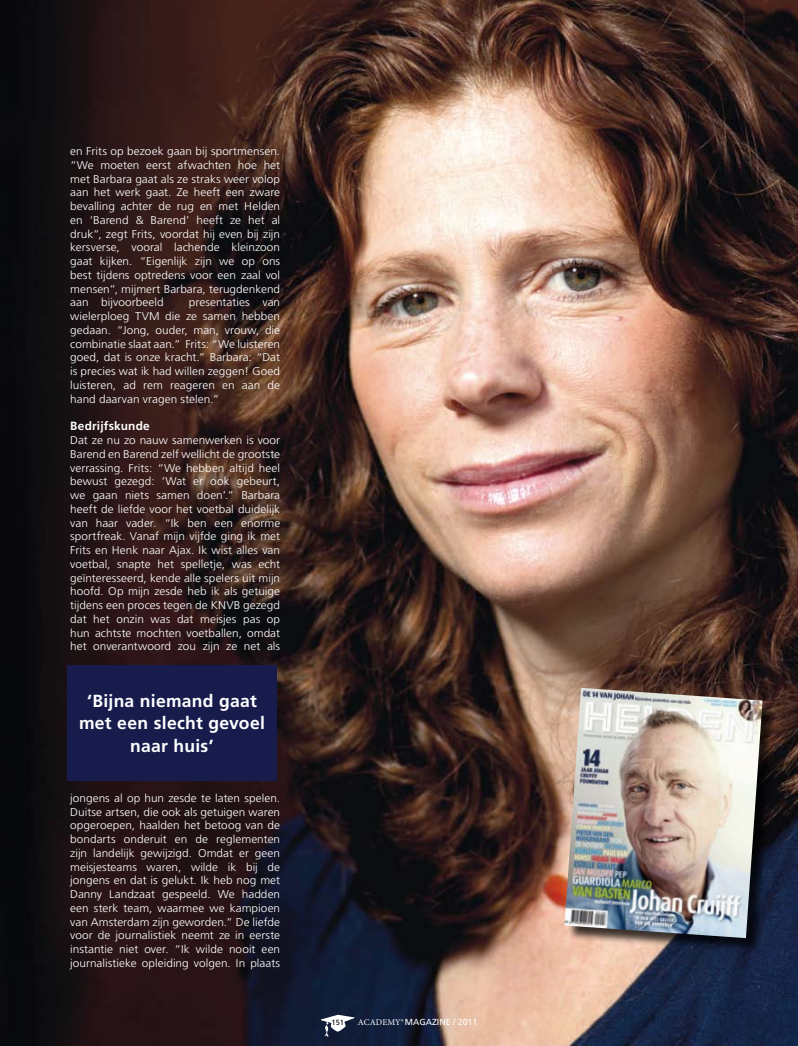
<style>
.page{position:relative;width:798px;height:1046px;background:#fff}
.page>*{position:absolute;margin:0;border:0;box-sizing:border-box;transform-origin:0 0}
.t1{font:700 17.5px/22.5px "Frutiger";letter-spacing:.015em;color:#fff;text-align:center}
.t2{font:700 11.88px "Frutiger";letter-spacing:.015em;color:#fff}
.t3{font:300 11.25px/13.8px "Frutiger";letter-spacing:.005em;color:#fff;text-align:justify;scale:1.05 1}
.t4{font:8.75px "Frutiger";color:#fff}
.t5{font:7.5px "Frutiger";color:#000}
.s1{font-family:"Minion Pro"}
</style>
<div class="page">
<img style="left:0;top:0;width:797px;height:1045px">
<svg style="left:321px;top:1014px;width:33px;height:22px"></svg>
<div style="left:67px;top:664px;width:209px;height:116px;background:#171c4d"></div>
<div style="left:566px;top:689px;width:210px;height:263px;background:#000;opacity:.75"></div>
<img style="left:564px;top:687px;width:198px;height:250px">
<p class="t3" style="left:70px;top:145px;width:201px">en Frits op bezoek gaan bij sportmensen. “We moeten eerst afwachten hoe het met Barbara gaat als ze straks weer volop aan het werk gaat. Ze heeft een zware bevalling achter de rug en met Helden en ‘Barend &amp; Barend’ heeft ze het al druk”, zegt Frits, voordat hij even bij zijn kersverse, vooral lachende kleinzoon gaat kijken. “Eigenlijk zijn we op ons best tijdens optredens voor een zaal vol mensen”, mijmert Barbara, terugdenkend aan bijvoorbeeld</p>
<p class="t3" style="left:70px;top:296px;width:201px;text-indent:119px">presentaties van wielerploeg TVM die ze samen hebben gedaan. “Jong, ouder, man, vrouw, die combinatie slaat aan.” Frits: “We luisteren goed, dat is onze kracht.” Barbara: “Dat is precies wat ik had willen zeggen! Goed luisteren, ad rem reageren en aan de hand daarvan vragen stelen.”</p>
<p class="t2" style="left:70px;top:421px;width:81px">Bedrijfskunde</p>
<p class="t3" style="left:70px;top:434px;width:201px">Dat ze nu zo nauw samenwerken is voor Barend en Barend zelf wellicht de grootste verrassing. Frits: “We hebben altijd heel bewust gezegd: ‘Wat er ook gebeurt, we gaan niets samen doen’.” Barbara heeft de liefde voor het voetbal duidelijk van haar vader. “Ik ben een enorme sportfreak. Vanaf mijn vijfde ging ik met Frits en Henk naar Ajax. Ik wist alles van voetbal, snapte het spelletje, was echt geïnteresseerd, kende alle spelers uit mijn hoofd. Op mijn zesde heb ik als getuige tijdens een proces tegen de KNVB gezegd dat het onzin was dat meisjes pas op hun achtste mochten voetballen, omdat het onverantwoord zou zijn ze net als</p>
<h1 class="t1" style="left:79px;top:690px;width:187px">‘Bijna niemand gaat met een slecht gevoel naar huis’</h1>
<p class="t3" style="left:70px;top:791px;width:201px">jongens al op hun zesde te laten spelen.<br>Duitse artsen, die ook als getuigen waren opgeroepen, haalden het betoog van de bondarts onderuit en de reglementen zijn landelijk gewijzigd. Omdat er geen meisjesteams waren, wilde ik bij de jongens en dat is gelukt. Ik heb nog met Danny Landzaat gespeeld. We hadden een sterk team, waarmee we kampioen van Amsterdam zijn geworden.” De liefde voor de journalistiek neemt ze in eerste instantie niet over. “Ik wilde nooit een journalistieke opleiding volgen. In plaats</p>
<p class="t5" style="left:331px;top:1018px;width:14px">151</p>
<p class="t4" style="left:358px;top:1017px;width:121px"><span class="s1">ACADEMY®</span>MAGAZINE / 2011</p>
</div>
